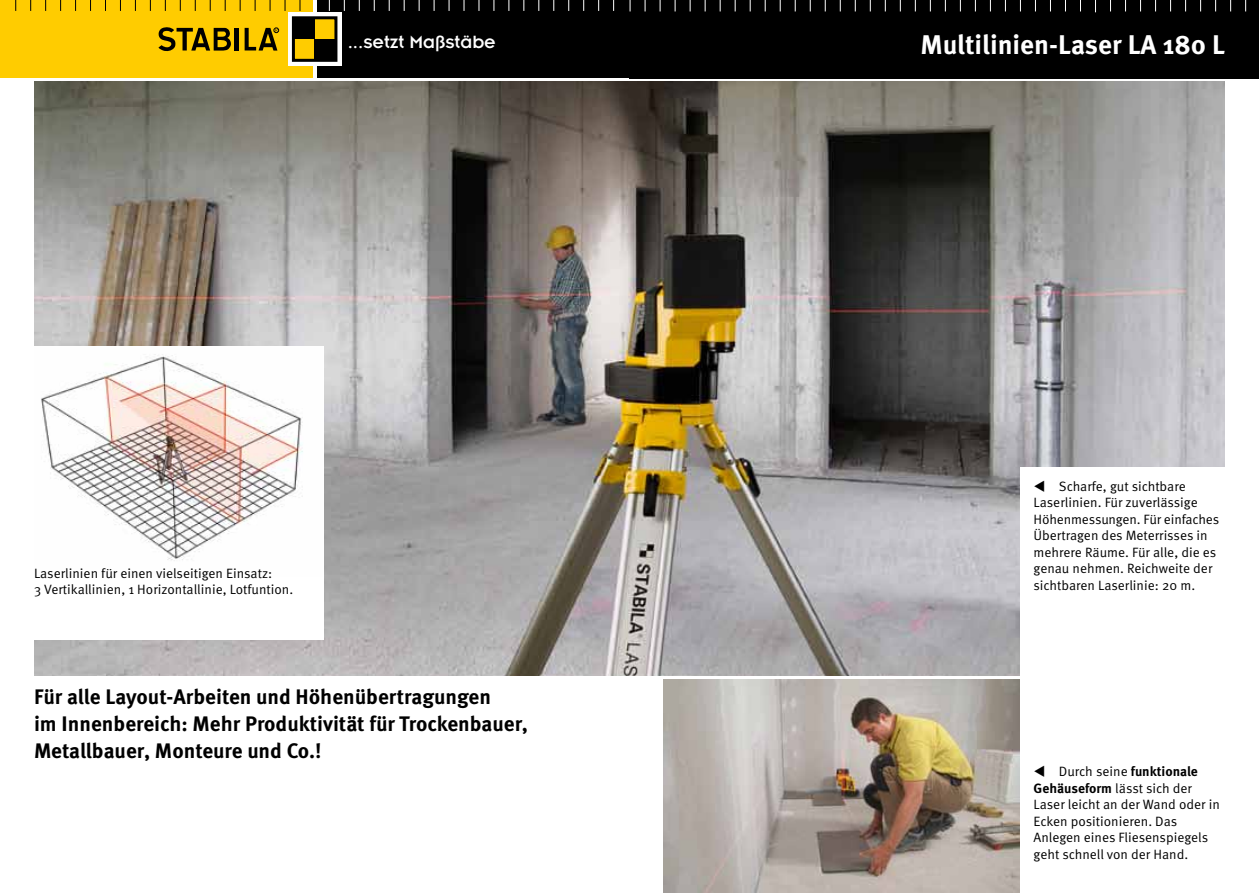
<style>
.page{position:relative;width:1259px;height:893px;background:#fff}
.page>*{position:absolute;margin:0;border:0;box-sizing:border-box;transform-origin:0 0}
.t1{font:700 27px "Meta Pro";color:#fff}
.t2{font:700 21px/27px "Meta Pro";color:#000}
.t3{font:19.5px "Insignia";color:#fff}
.t4{font:13.5px/16.5px "Meta Pro";color:#000}
.s1{font-weight:700}
</style>
<div class="page">
<div style="left:316px;top:0;width:313px;height:78px;background:#000"></div>
<div style="left:0;top:0;width:313px;height:78px;background:#fc0"></div>
<div style="left:288px;top:12px;width:53px;height:54px;background:linear-gradient(to right,#fff,#fff)"></div>
<div style="left:293px;top:39px;width:22px;height:21px;background:#fc0"></div>
<div style="left:315px;top:18px;width:21px;height:21px;background:#fc0"></div>
<div style="left:293px;top:18px;width:22px;height:21px;background:#000"></div>
<div style="left:315px;top:39px;width:21px;height:21px;background:#000"></div>
<div style="left:292px;top:16px;width:45px;height:46px;border:3px solid #000"></div>
<svg style="left:245px;top:28px;width:34px;height:23px"></svg>
<hr style="left:235px;top:28px;width:4px;height:22px;background:#000">
<svg style="left:158px;top:27px;width:73px;height:25px"></svg>
<div style="left:629px;top:0;width:629px;height:78px;background:#000"></div>
<svg style="left:1095px;top:0;width:1px;height:12px"></svg>
<img style="left:34px;top:82px;width:1191px;height:593px">
<img style="left:663px;top:679px;width:357px;height:214px">
<div style="left:0;top:347px;width:323px;height:293px;background:#fff"></div>
<img style="left:41px;top:354px;width:262px;height:207px">
<div style="left:1020px;top:468px;width:238px;height:425px;background:#fff"></div>
<h3 class="t3" style="left:348px;top:31px;width:150px">...setzt Maßstäbe</h3>
<h1 class="t1" style="left:920px;top:28px;width:306px">Multilinien-Laser LA 180 L</h1>
<p class="t4" style="left:34px;top:565px;width:261px">Laserlinien für einen vielseitigen Einsatz:<br>3 Vertikallinien, 1 Horizontallinie, Lotfuntion.</p>
<p class="t4" style="left:1033px;top:478px;width:187px;text-indent:25px">Scharfe, gut sichtbare<br>Laserlinien. Für zuverlässige<br>Höhenmessungen. Für einfaches<br>Übertragen des Meterrisses in mehrere Räume. Für alle, die es genau nehmen. Reichweite der sichtbaren Laserlinie: 20 m.</p>
<h2 class="t2" style="left:34px;top:683px;width:495px">Für alle Layout-Arbeiten und Höhenübertragungen<br>im Innenbereich: Mehr Produktivität für Trockenbauer,<br>Metallbauer, Monteure und Co.!</h2>
<p class="t4" style="left:1033px;top:764px;width:188px;text-indent:25px">Durch seine <span class="s1">funktionale<br>Gehäuseform</span> lässt sich der<br>Laser leicht an der Wand oder in<br>Ecken positionieren. Das<br>Anlegen eines Fliesenspiegels geht schnell von der Hand.</p>
</div>
